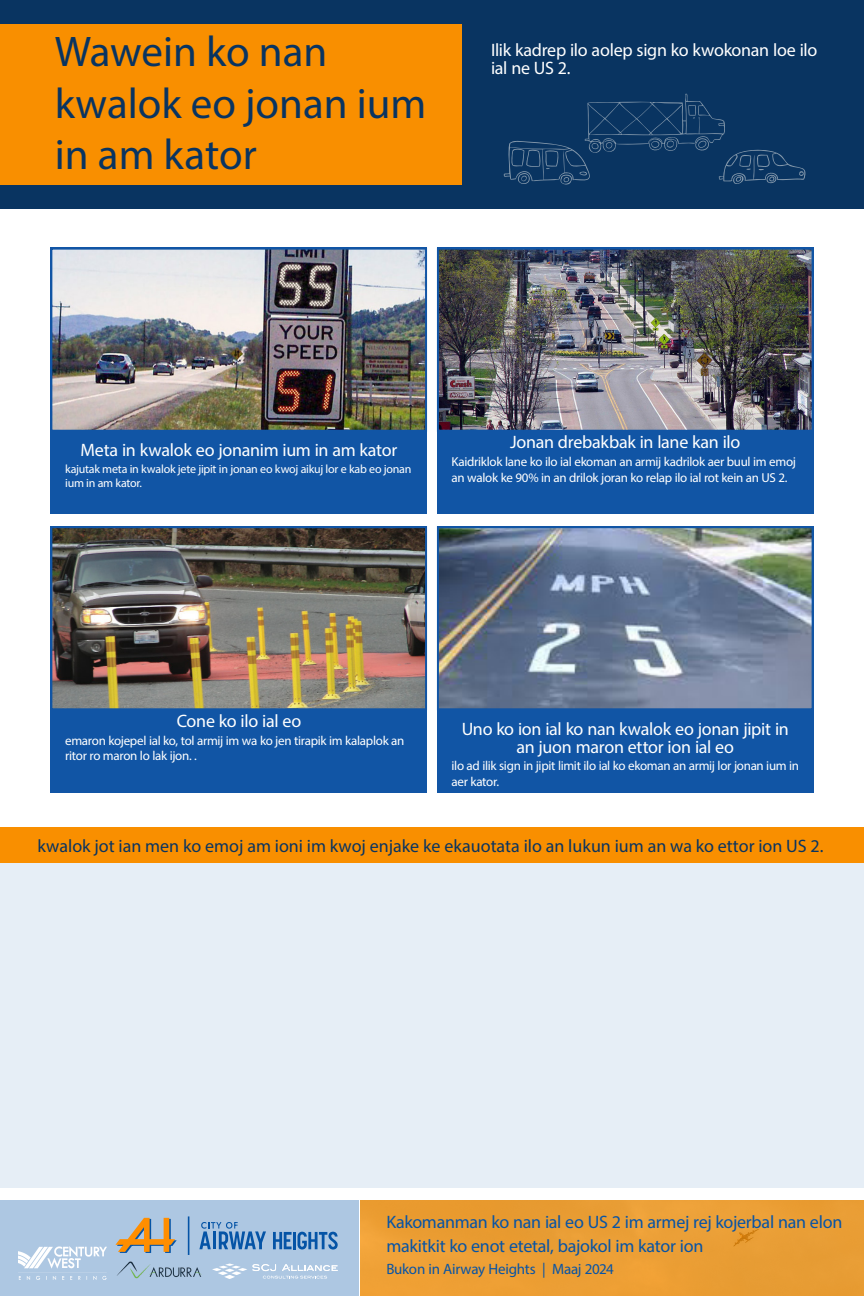
<style>
.page{position:relative;width:864px;height:1296px;background:#fff}
.page>*{position:absolute;margin:0;border:0;box-sizing:border-box;transform-origin:0 0}
.Board_Title{font:43px/51.6px "Myriad Pro";color:#093461}
.Heading_2__36pt{font:18px/18px "Myriad Pro";letter-spacing:-.015em;color:#fff;text-align:center}
.t1{font:18px/24px "Myriad Pro";letter-spacing:-.015em;color:#0754a6}
.Board_Subtitle{font:18px "Myriad Pro";color:#093461}
.t2{font:15px "Myriad Pro";letter-spacing:-.015em;color:#0754a6}
.Body_Text__26pt{font:13px/15.6px "Myriad Pro";letter-spacing:-.025em;color:#fff}
.Body_Text__26pt-2{font:12px/14.4px "Myriad Pro";letter-spacing:-.02em;color:#fff}
</style>
<div class="page">
<div style="left:361px;top:1200px;width:503px;height:96px;background:#ea9e34"></div>
<div style="left:0;top:1200px;width:359px;height:95px;background:#adc7e2"></div>
<svg style="left:115px;top:1218px;width:62px;height:35px"></svg>
<svg style="left:273px;top:1232px;width:19px;height:17px"></svg>
<hr style="left:293px;top:1232px;width:3px;height:17px;background:#0554a6">
<svg style="left:298px;top:1232px;width:40px;height:18px"></svg>
<svg style="left:199px;top:1222px;width:67px;height:27px"></svg>
<hr style="left:188px;top:1216px;width:1px;height:39px;background:#0554a6">
<svg style="left:212px;top:1264px;width:126px;height:15px"></svg>
<img style="left:117px;top:1262px;width:85px;height:17px">
<img style="left:18px;top:1246px;width:89px;height:33px">
<div style="left:0;top:0;width:864px;height:209px;background:#093461"></div>
<div style="left:0;top:24px;width:462px;height:161px;background:#f98f00"></div>
<div style="left:50px;top:248px;width:377px;height:266px;background:#1155a5"></div>
<img style="left:53px;top:251px;width:371px;height:178px">
<div style="left:50px;top:248px;width:377px;height:184px;border:2px solid #1155a5"></div>
<div style="left:50px;top:526px;width:377px;height:267px;background:#1155a5"></div>
<img style="left:53px;top:529px;width:371px;height:178px">
<div style="left:50px;top:526px;width:377px;height:184px;border:2px solid #1155a5"></div>
<div style="left:437px;top:248px;width:377px;height:266px;background:#1155a5"></div>
<img style="left:440px;top:251px;width:371px;height:178px">
<div style="left:437px;top:248px;width:377px;height:184px;border:2px solid #1155a5"></div>
<div style="left:437px;top:526px;width:377px;height:267px;background:#1155a5"></div>
<img style="left:440px;top:529px;width:371px;height:178px">
<div style="left:437px;top:526px;width:377px;height:184px;border:2px solid #1155a5"></div>
<div style="left:0;top:862px;width:864px;height:326px;background:#e6eef6"></div>
<div style="left:0;top:827px;width:864px;height:35px;background:#f98f00"></div>
<svg style="left:504px;top:94px;width:302px;height:91px"></svg>
<p class="Board_Title" style="left:55px;top:25px;width:274px">Wawein ko nan</p>
<p class="Board_Title" style="left:55px;top:77px;width:373px">kwalok eo jonan ium in am kator</p>
<p class="Heading_2__36pt" style="left:491px;top:41px;width:328px">Ilik kadrep ilo aolep sign ko kwokonan loe ilo</p>
<p class="Heading_2__36pt" style="left:491px;top:59px;width:81px">ial ne US 2.</p>
<p class="Heading_2__36pt" style="left:81px;top:441px;width:318px">Meta in kwalok eo jonanim ium in am kator</p>
<p class="Body_Text__26pt-2" style="left:65px;top:461px;width:348px">kajutak meta in kwalok jete jipit in jonan eo kwoj aikuj lor e kab eo jonan ium in am kator.</p>
<p class="Heading_2__36pt" style="left:510px;top:433px;width:232px">Jonan drebakbak in lane kan ilo</p>
<p class="Body_Text__26pt" style="left:451px;top:454px;width:346px">Kaidriklok lane ko ilo ial ekoman an armij kadrilok aer buul im emoj an walok ke 90% in an drilok joran ko relap ilo ial rot kein an US 2.</p>
<p class="Heading_2__36pt" style="left:177px;top:711px;width:126px">Cone ko ilo ial eo</p>
<p class="Body_Text__26pt" style="left:65px;top:732px;width:341px">emaron kojepel ial ko, tol armij im wa ko jen tirapik im kalaplok an ritor ro maron lo lak ijon. .</p>
<p class="Heading_2__36pt" style="left:462px;top:719px;width:329px">Uno ko ion ial ko nan kwalok eo jonan jipit in an juon maron ettor ion ial eo</p>
<p class="Body_Text__26pt" style="left:451px;top:758px;width:349px">ilo ad ilik sign in jipit limit ilo ial ko ekoman an armij lor jonan ium in aer kator.</p>
<p class="Board_Subtitle" style="left:38px;top:835px;width:787px">kwalok jot ian men ko emoj am ioni im kwoj enjake ke ekauotata ilo an lukun ium an wa ko ettor ion US 2.</p>
<h2 class="t1" style="left:386px;top:1210px;width:458px">Kakomanman ko nan ial eo US 2 im armej rej kojerbal nan elon makitkit ko enot etetal, bajokol im kator ion</h2>
<p class="t2" style="left:386px;top:1260px;width:229px">Bukon in Airway Heights | Maaj 2024</p>
</div>
